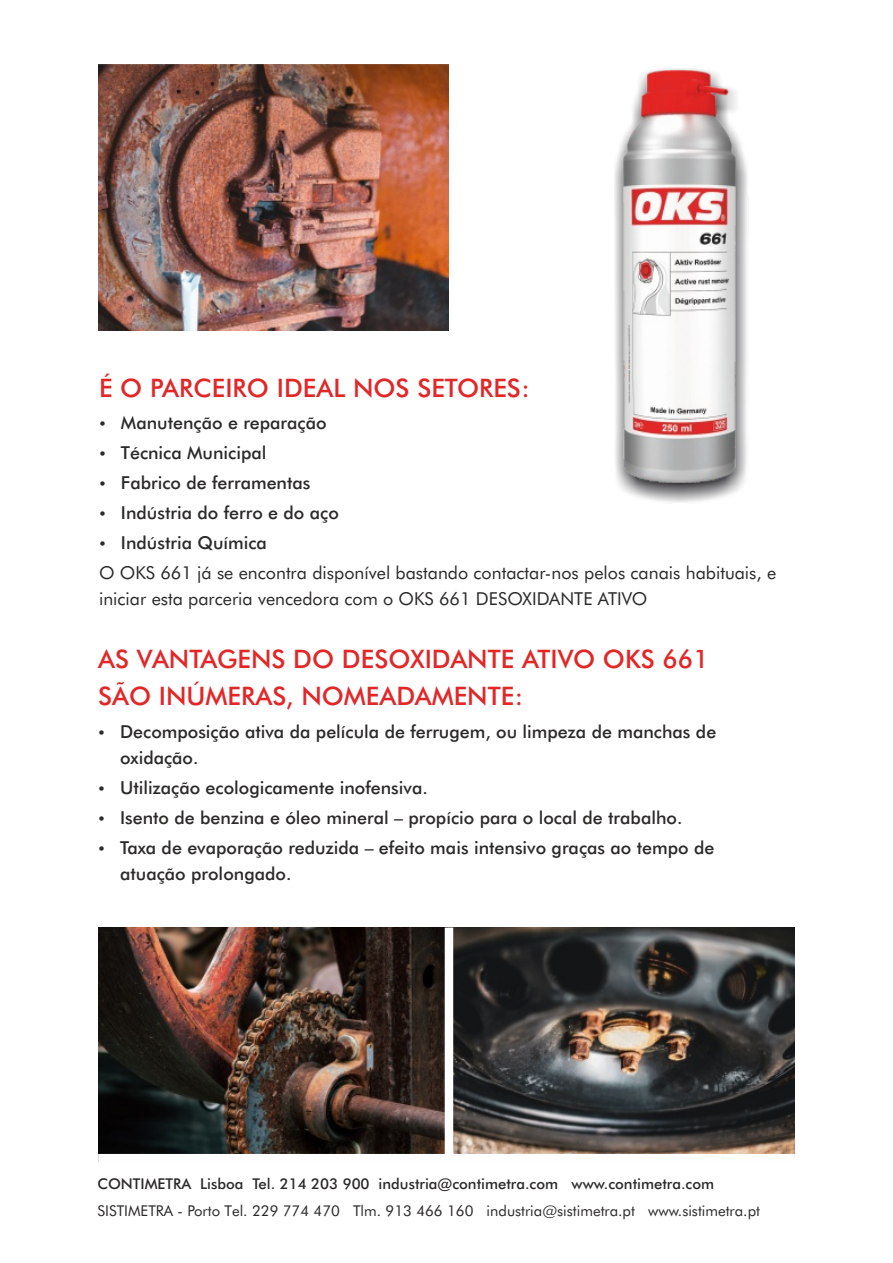
<style>
.page{position:relative;width:893px;height:1263px;background:#fff}
.page>*{position:absolute;margin:0;border:0;box-sizing:border-box;transform-origin:0 0}
.t1{font:500 25.5px/37px "Futura BT";color:#e12728}
.t2{font:500 17.85px/30px "Futura BT";color:#2b2a29}
.t3{font:17.85px/25.7px "Futura BT";color:#2b2a29}
.t4{font:14.85px "Futura BT";color:#2b2a29}
.t5{font:500 14.85px "Futura BT";color:#2b2a29}
</style>
<div class="page">
<img style="left:98px;top:928px;width:347px;height:226px">
<img style="left:453px;top:928px;width:342px;height:226px">
<img style="left:615px;top:69px;width:134px;height:433px">
<img style="left:623px;top:70px;width:112px;height:413px">
<img style="left:98px;top:64px;width:351px;height:266px">
<h1 class="t1" style="left:99px;top:371px;width:432px">É O PARCEIRO IDEAL NOS SETORES:</h1>
<p class="t2" style="left:121px;top:409px;width:219px">Manutenção e reparação<br>Técnica Municipal<br>Fabrico de ferramentas<br>Indústria do ferro e do aço<br>Indústria Química</p>
<p class="t3" style="left:99px;top:561px;width:679px">O OKS 661 já se encontra disponível bastando contactar-nos pelos canais habituais, e iniciar esta parceria vencedora com o OKS 661 DESOXIDANTE ATIVO</p>
<h1 class="t1" style="left:98px;top:643px;width:612px">AS VANTAGENS DO DESOXIDANTE ATIVO OKS 661<br>SÃO INÚMERAS, NOMEADAMENTE:</h1>
<p class="t2" style="left:120px;top:720px;width:598px;line-height:26px">Decomposição ativa da película de ferrugem, ou limpeza de manchas de oxidação.</p>
<p class="t2" style="left:120px;top:774px;width:596px">Utilização ecologicamente inofensiva.<br>Isento de benzina e óleo mineral – propício para o local de trabalho.<br>Taxa de evaporação reduzida – efeito mais intensivo graças ao tempo de</p>
<p class="t2" style="left:120px;top:860px;width:173px">atuação prolongado.</p>
<p class="t5" style="left:97px;top:1178px;width:618px">CONTIMETRA Lisboa Tel. 214 203 900 industria@contimetra.com www.contimetra.com</p>
<p class="t4" style="left:98px;top:1204px;width:664px">SISTIMETRA - Porto Tel. 229 774 470 Tlm. 913 466 160 industria@sistimetra.pt www.sistimetra.pt</p>
</div>
